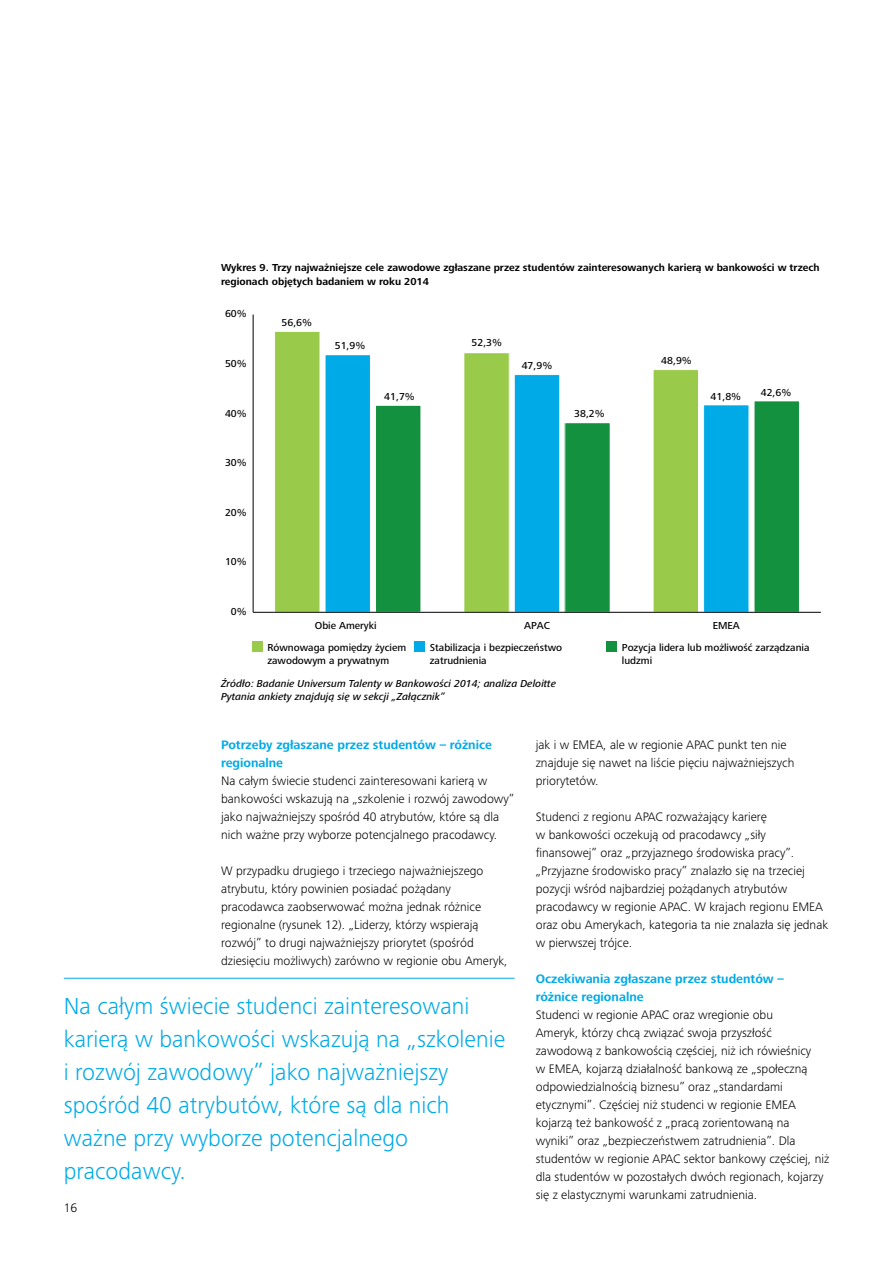
<style>
.page{position:relative;width:893px;height:1263px;background:#fff}
.page>*{position:absolute;margin:0;border:0;box-sizing:border-box;transform-origin:0 0}
.t1{font:300 24px/33px "Frutiger Next Pro";color:#00aae7}
.t2{font:300 12.75px/18px "Frutiger Next Pro";color:#000}
.t3{font:700 12.75px/18px "Frutiger Next Pro";color:#00aae7}
.t4{font:500 10.5px/12.6px "Frutiger Next Pro";color:#000}
.t5{font:700 10.5px/13.5px "Frutiger Next Pro";color:#000}
.t6{font:italic 500 10.5px/13.5px "Frutiger Next Pro";color:#000}
</style>
<div class="page">
<div style="left:252px;top:641px;width:11px;height:11px;background:#99ca49"></div>
<div style="left:414px;top:641px;width:11px;height:11px;background:#00aae7"></div>
<div style="left:606px;top:641px;width:11px;height:11px;background:#13913e"></div>
<hr style="left:253px;top:314px;width:1px;height:298px;background:#000">
<div style="left:375px;top:405px;width:46px;height:207px;background:#13913e"></div>
<div style="left:375px;top:405px;width:46px;height:208px;border:1px solid #fff"></div>
<div style="left:565px;top:423px;width:45px;height:189px;background:#13913e"></div>
<div style="left:564px;top:422px;width:47px;height:191px;border:1px solid #fff"></div>
<div style="left:754px;top:401px;width:45px;height:211px;background:#13913e"></div>
<div style="left:754px;top:400px;width:46px;height:213px;border:1px solid #fff"></div>
<div style="left:325px;top:355px;width:45px;height:257px;background:#00aae7"></div>
<div style="left:325px;top:354px;width:46px;height:259px;border:1px solid #fff"></div>
<div style="left:514px;top:375px;width:46px;height:237px;background:#00aae7"></div>
<div style="left:514px;top:374px;width:46px;height:239px;border:1px solid #fff"></div>
<div style="left:704px;top:405px;width:45px;height:207px;background:#00aae7"></div>
<div style="left:703px;top:404px;width:46px;height:209px;border:1px solid #fff"></div>
<div style="left:275px;top:331px;width:45px;height:281px;background:#99ca49"></div>
<div style="left:274px;top:331px;width:46px;height:282px;border:1px solid #fff"></div>
<div style="left:464px;top:353px;width:45px;height:259px;background:#99ca49"></div>
<div style="left:463px;top:352px;width:47px;height:261px;border:1px solid #fff"></div>
<div style="left:653px;top:370px;width:45px;height:242px;background:#99ca49"></div>
<div style="left:653px;top:369px;width:46px;height:244px;border:1px solid #fff"></div>
<hr style="left:253px;top:612px;width:568px;height:1px;background:#000">
<hr style="left:64px;top:978px;width:450px;height:1px;background:#00aae7">
<p class="t5" style="left:221px;top:261px;width:600px">Wykres 9. Trzy najważniejsze cele zawodowe zgłaszane przez studentów zainteresowanych karierą w bankowości w trzech regionach objętych badaniem w roku 2014</p>
<p class="t4" style="left:225px;top:307px;width:23px">60%</p>
<p class="t4" style="left:225px;top:357px;width:23px">50%</p>
<p class="t4" style="left:225px;top:407px;width:23px">40%</p>
<p class="t4" style="left:225px;top:456px;width:23px">30%</p>
<p class="t4" style="left:225px;top:506px;width:23px">20%</p>
<p class="t4" style="left:225px;top:556px;width:23px">10%</p>
<p class="t4" style="left:231px;top:605px;width:17px">0%</p>
<p class="t4" style="left:282px;top:317px;width:32px">56,6%</p>
<p class="t4" style="left:335px;top:339px;width:32px">51,9%</p>
<p class="t4" style="left:384px;top:390px;width:32px">41,7%</p>
<p class="t4" style="left:472px;top:336px;width:32px">52,3%</p>
<p class="t4" style="left:522px;top:359px;width:32px">47,9%</p>
<p class="t4" style="left:574px;top:407px;width:32px">38,2%</p>
<p class="t4" style="left:661px;top:354px;width:32px">48,9%</p>
<p class="t4" style="left:711px;top:390px;width:32px">41,8%</p>
<p class="t4" style="left:761px;top:386px;width:32px">42,6%</p>
<p class="t4" style="left:315px;top:619px;width:63px">Obie Ameryki</p>
<p class="t4" style="left:524px;top:619px;width:27px">APAC</p>
<p class="t4" style="left:713px;top:619px;width:29px">EMEA</p>
<p class="t4" style="left:267px;top:642px;width:140px">Równowaga pomiędzy życiem zawodowym a prywatnym</p>
<p class="t4" style="left:430px;top:641px;width:134px">Stabilizacja i bezpieczeństwo zatrudnienia</p>
<p class="t4" style="left:622px;top:641px;width:189px">Pozycja lidera lub możliwość zarządzania ludzmi</p>
<p class="t6" style="left:221px;top:676px;width:336px">Źródło: Badanie Universum Talenty w Bankowości 2014; analiza Deloitte<br>Pytania ankiety znajdują się w sekcji „Załącznik”</p>
<p class="t3" style="left:221px;top:736px;width:272px">Potrzeby zgłaszane przez studentów – różnice regionalne</p>
<p class="t2" style="left:221px;top:772px;width:295px">Na całym świecie studenci zainteresowani karierą w bankowości wskazują na „szkolenie i rozwój zawodowy” jako najważniejszy spośród 40 atrybutów, które są dla nich ważne przy wyborze potencjalnego pracodawcy.</p>
<p class="t2" style="left:221px;top:862px;width:288px">W przypadku drugiego i trzeciego najważniejszego atrybutu, który powinien posiadać pożądany pracodawca zaobserwować można jednak różnice regionalne (rysunek 12). „Liderzy, którzy wspierają rozwój” to drugi najważniejszy priorytet (spośród dziesięciu możliwych) zarówno w regionie obu Ameryk,</p>
<h1 class="t1" style="left:64px;top:989px;width:443px">Na całym świecie studenci zainteresowani karierą w bankowości wskazują na „szkolenie i rozwój zawodowy” jako najważniejszy spośród 40 atrybutów, które są dla nich ważne przy wyborze potencjalnego pracodawcy.</h1>
<p class="t2" style="left:64px;top:1199px;width:15px">16</p>
<p class="t2" style="left:536px;top:736px;width:260px">jak i w EMEA, ale w regionie APAC punkt ten nie znajduje się nawet na liście pięciu najważniejszych priorytetów.</p>
<p class="t2" style="left:536px;top:808px;width:294px">Studenci z regionu APAC rozważający karierę<br>w bankowości oczekują od pracodawcy „siły finansowej” oraz „przyjaznego środowiska pracy”. „Przyjazne środowisko pracy” znalazło się na trzeciej pozycji wśród najbardziej pożądanych atrybutów pracodawcy w regionie APAC. W krajach regionu EMEA oraz obu Amerykach, kategoria ta nie znalazła się jednak w pierwszej trójce.</p>
<p class="t3" style="left:536px;top:970px;width:250px">Oczekiwania zgłaszane przez studentów – różnice regionalne</p>
<p class="t2" style="left:536px;top:1006px;width:295px">Studenci w regionie APAC oraz wregionie obu<br>Ameryk, którzy chcą związać swoja przyszłość zawodową z bankowością częściej, niż ich rówieśnicy<br>w EMEA, kojarzą działalność bankową ze „społeczną odpowiedzialnością biznesu” oraz „standardami etycznymi”. Częściej niż studenci w regionie EMEA kojarzą też bankowość z „pracą zorientowaną na wyniki” oraz „bezpieczeństwem zatrudnienia”. Dla studentów w regionie APAC sektor bankowy częściej, niż dla studentów w pozostałych dwóch regionach, kojarzy się z elastycznymi warunkami zatrudnienia.</p>
</div>
